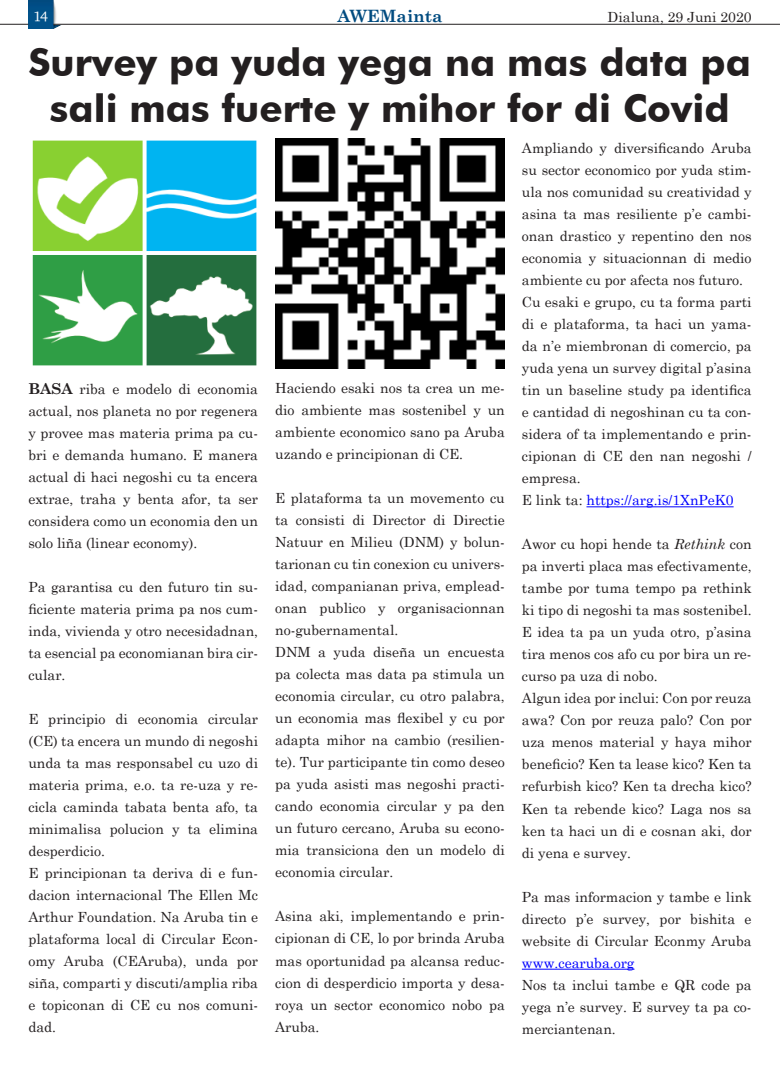
<style>
.page{position:relative;width:780px;height:1078px;background:#fff}
.page>*{position:absolute;margin:0;border:0;box-sizing:border-box;transform-origin:0 0}
.No_Spacing{font:700 38.3px/45.9px "Futura BT";color:#231f20;text-align:center}
.Body_Text_14{font:700 17px "Century Schoolbook";color:#004b80}
.Body_Text_14-2{font:14px/22px "Century Schoolbook";color:#231f20;text-align:justify}
.Body_Text_14-3{font:14px "Century Schoolbook";color:#00f}
.t1{font:14px "Charter ITCTT";color:#fff}
.s1{font-weight:700;font-size:15px}
.s2{color:#231f20}
.s3{font-style:italic}
.s4{color:#00f}
</style>
<div class="page">
<img style="left:28px;top:0;width:33px;height:28px">
<svg style="left:0;top:24px;width:28px;height:1px"></svg>
<hr style="left:53px;top:24px;width:727px;height:1px;background:#231f20">
<hr style="left:586px;top:506px;width:147px;height:1px;background:#00f">
<hr style="left:522px;top:968px;width:112px;height:1px;background:#00f">
<img style="left:32px;top:140px;width:225px;height:226px">
<img style="left:275px;top:138px;width:230px;height:230px">
<p class="t1" style="left:34px;top:7px;width:16px">14</p>
<p class="Body_Text_14" style="left:337px;top:3px;width:107px">AWEMainta</p>
<p class="Body_Text_14-2" style="left:607px;top:5px;width:145px">Dialuna, 29 Juni 2020</p>
<p class="No_Spacing" style="left:28px;top:39px;width:724px">Survey pa yuda yega na mas data pa sali mas fuerte y mihor for di Covid</p>
<p class="Body_Text_14-2" style="left:28px;top:377px;width:231px"><span class="s1">BASA</span> riba e modelo di economia actual, nos planeta no por regenera y provee mas materia prima pa cu&shy;bri e demanda humano. E manera actual di haci negoshi cu ta encera extrae, traha y benta afor, ta ser considera como un economia den un solo liña (linear economy).</p>
<p class="Body_Text_14-2" style="left:28px;top:574px;width:231px">Pa garantisa cu den futuro tin su&shy;ficiente materia prima pa nos cum&shy;inda, vivienda y otro necesidadnan, ta esencial pa economianan bira cir&shy;cular.</p>
<p class="Body_Text_14-2" style="left:28px;top:706px;width:231px">E principio di economia circular (CE) ta encera un mundo di negoshi unda ta mas responsabel cu uzo di materia prima, e.o. ta re-uza y re&shy;cicla caminda tabata benta afo, ta minimalisa polucion y ta elimina desperdicio.</p>
<p class="Body_Text_14-2" style="left:28px;top:860px;width:231px">E principionan ta deriva di e fun&shy;dacion internacional The Ellen Mc Arthur Foundation. Na Aruba tin e plataforma local di Circular Econ&shy;omy Aruba (CEAruba), unda por siña, comparti y discuti/amplia riba e topiconan di CE cu nos comuni&shy;dad.</p>
<p class="Body_Text_14-2" style="left:275px;top:376px;width:231px">Haciendo esaki nos ta crea un me&shy;dio ambiente mas sostenibel y un ambiente economico sano pa Aruba uzando e principionan di CE.</p>
<p class="Body_Text_14-2" style="left:275px;top:486px;width:231px">E plataforma ta un movemento cu ta consisti di Director di Directie Natuur en Milieu (DNM) y bolun&shy;tarionan cu tin conexion cu univers&shy;idad, companianan priva, emplead&shy;onan publico y organisacionnan no-gubernamental.</p>
<p class="Body_Text_14-2" style="left:275px;top:640px;width:231px">DNM a yuda diseña un encuesta pa colecta mas data pa stimula un economia circular, cu otro palabra, un economia mas flexibel y cu por adapta mihor na cambio (resilien&shy;te). Tur participante tin como deseo pa yuda asisti mas negoshi practi&shy;cando economia circular y pa den un futuro cercano, Aruba su econo&shy;mia transiciona den un modelo di economia circular.</p>
<p class="Body_Text_14-2" style="left:275px;top:904px;width:231px">Asina aki, implementando e prin&shy;cipionan di CE, lo por brinda Aruba mas oportunidad pa alcansa reduc&shy;cion di desperdicio importa y desa&shy;roya un sector economico nobo pa Aruba.</p>
<p class="Body_Text_14-2" style="left:522px;top:136px;width:231px">Ampliando y diversificando Aruba su sector economico por yuda stim&shy;ula nos comunidad su creatividad y asina ta mas resiliente p’e cambi&shy;onan drastico y repentino den nos economia y situacionnan di medio ambiente cu por afecta nos futuro.</p>
<p class="Body_Text_14-2" style="left:522px;top:290px;width:231px">Cu esaki e grupo, cu ta forma parti di e plataforma, ta haci un yama&shy;da n’e miembronan di comercio, pa yuda yena un survey digital p’asina tin un baseline study pa identifica e cantidad di negoshinan cu ta con&shy;sidera of ta implementando e prin&shy;cipionan di CE den nan negoshi / empresa.</p>
<p class="Body_Text_14-3" style="left:522px;top:488px;width:213px"><span class="s2">E link ta:</span> https://arg.is/1XnPeK0</p>
<p class="Body_Text_14-2" style="left:522px;top:532px;width:231px">Awor cu hopi hende ta <span class="s3">Rethink</span> con pa inverti placa mas efectivamente, tambe por tuma tempo pa rethink ki tipo di negoshi ta mas sostenibel.<br>E idea ta pa un yuda otro, p’asina tira menos cos afo cu por bira un re&shy;curso pa uza di nobo.</p>
<p class="Body_Text_14-2" style="left:522px;top:686px;width:231px">Algun idea por inclui: Con por reuza awa? Con por reuza palo? Con por uza menos material y haya mihor beneficio? Ken ta lease kico? Ken ta refurbish kico? Ken ta drecha kico?<br>Ken ta rebende kico? Laga nos sa ken ta haci un di e cosnan aki, dor di yena e survey.</p>
<p class="Body_Text_14-2" style="left:522px;top:884px;width:231px">Pa mas informacion y tambe e link directo p’e survey, por bishita e website di Circular Econmy Aruba <span class="s4">www.cearuba.org</span></p>
<p class="Body_Text_14-2" style="left:522px;top:972px;width:231px">Nos ta inclui tambe e QR code pa yega n’e survey. E survey ta pa co&shy;merciantenan.</p>
</div>
